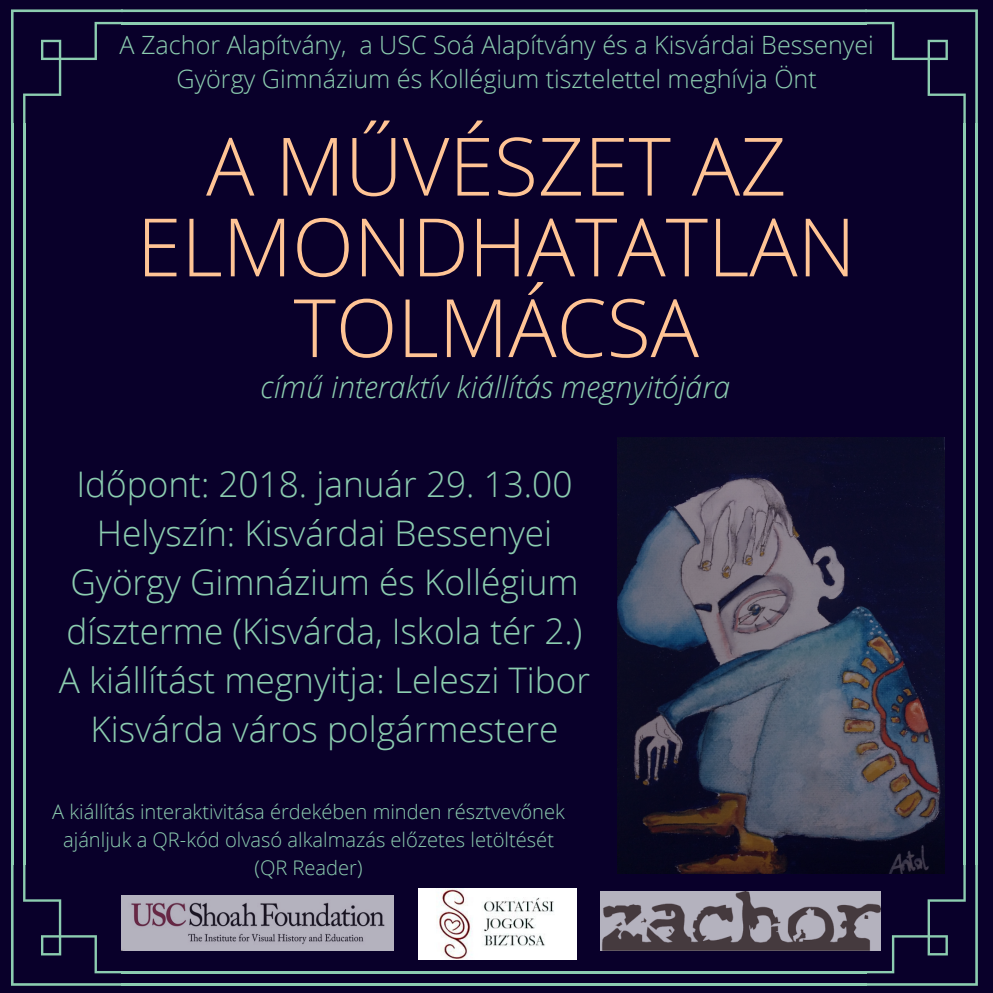
<style>
.page{position:relative;width:993px;height:993px;background:#fff}
.page>*{position:absolute;margin:0;border:0;box-sizing:border-box;transform-origin:0 0}
.t1{font:300 80.5px/80.8px "Open Sans";color:#ffc495;text-align:center}
.t2{font:300 35.25px/48.8px "Open Sans";color:#8ccdb0;text-align:center}
.t3{font:italic 300 30.25px "Open Sans";color:#8ccdb0}
.t4{font:300 25.25px/33.8px "Open Sans";color:#8ccdb0;text-align:center}
.t5{font:300 20.25px/28.2px "Open Sans";color:#8ccdb0;text-align:center}
</style>
<div class="page">
<div style="left:0;top:0;width:992px;height:992px;background:#09002a"></div>
<hr style="left:23px;top:123px;width:2px;height:741px;background:#8ccdb0">
<hr style="left:11px;top:123px;width:3px;height:741px;background:#8ccdb0">
<svg style="left:11px;top:862px;width:112px;height:123px"></svg>
<hr style="left:121px;top:970px;width:745px;height:3px;background:#8ccdb0">
<hr style="left:121px;top:982px;width:745px;height:3px;background:#8ccdb0">
<svg style="left:864px;top:862px;width:113px;height:123px"></svg>
<hr style="left:963px;top:123px;width:2px;height:741px;background:#8ccdb0">
<hr style="left:974px;top:123px;width:3px;height:741px;background:#8ccdb0">
<svg style="left:11px;top:9px;width:966px;height:116px"></svg>
<img style="left:617px;top:437px;width:326px;height:435px">
<img style="left:122px;top:895px;width:272px;height:54px">
<img style="left:600px;top:891px;width:280px;height:58px">
<img style="left:418px;top:888px;width:158px;height:71px">
<p class="t4" style="left:119px;top:28px;width:755px">A Zachor Alapítvány, a USC Soá Alapítvány és a Kisvárdai Bessenyei<br>György Gimnázium és Kollégium tisztelettel meghívja Önt</p>
<h1 class="t1" style="left:137px;top:124px;width:720px">A MŰVÉSZET AZ<br>ELMONDHATATLAN<br>TOLMÁCSA</h1>
<p class="t3" style="left:260px;top:365px;width:471px">című interaktív kiállítás megnyitójára</p>
<p class="t2" style="left:59px;top:459px;width:532px">Időpont: 2018. január 29. 13.00<br>Helyszín: Kisvárdai Bessenyei György Gimnázium és Kollégium díszterme (Kisvárda, Iskola tér 2.)<br>A kiállítást megnyitja: Leleszi Tibor Kisvárda város polgármestere</p>
<p class="t5" style="left:52px;top:796px;width:514px">A kiállítás interaktivitása érdekében minden résztvevőnek ajánljuk a QR-kód olvasó alkalmazás előzetes letöltését (QR Reader)</p>
</div>
